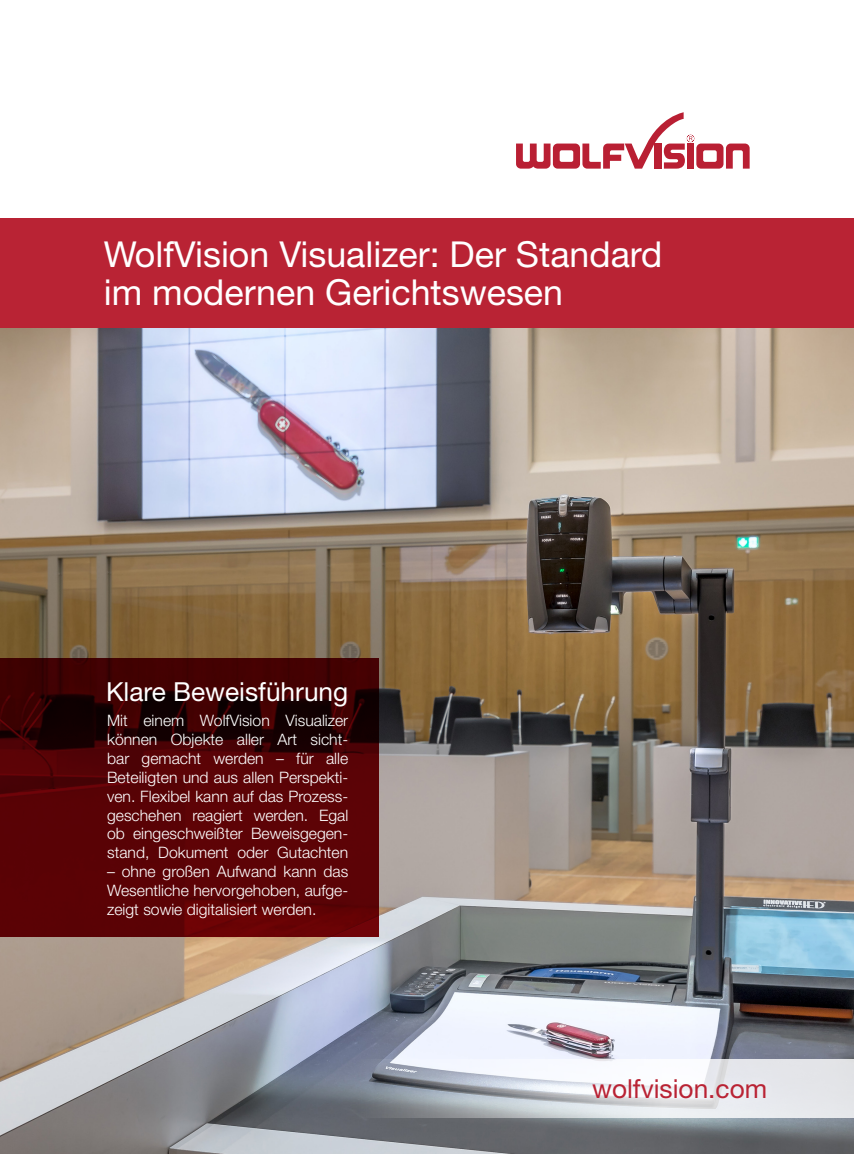
<style>
.page{position:relative;width:854px;height:1154px;background:#fff}
.page>*{position:absolute;margin:0;border:0;box-sizing:border-box;transform-origin:0 0}
.t1{font:35.7px/38.5px "Helvetica Neue LT Pro";color:#fff}
.t2{font:26.25px "Helvetica Neue LT Pro";color:#fff}
.t3{font:26.25px "Helvetica Neue LT Pro";color:#b92334}
.t4{font:300 15.75px/18.9px "Helvetica Neue LT Pro";color:#fff;text-align:justify}
</style>
<div class="page">
<img style="left:0;top:328px;width:853px;height:825px">
<div style="left:0;top:218px;width:853px;height:110px;background:#b92334"></div>
<svg style="left:0;top:658px;width:378px;height:278px;background:#4d0104"></svg>
<svg style="left:0;top:1059px;width:853px;height:58px;background:#a9adb3"></svg>
<div style="left:582px;top:1067px;width:194px;height:42px;background:#fff;opacity:.75"></div>
<svg style="left:516px;top:112px;width:233px;height:57px"></svg>
<h1 class="t1" style="left:104px;top:234px;width:560px">WolfVision Visualizer: Der Standard im modernen Gerichtswesen</h1>
<h2 class="t2" style="left:106px;top:675px;width:244px">Klare Beweisführung</h2>
<p class="t4" style="left:107px;top:710px;width:242px">Mit einem WolfVision Visualizer können Objekte aller Art sicht&shy;bar gemacht werden – für alle Beteiligten und aus allen Perspekti&shy;ven. Flexibel kann auf das Prozess&shy;geschehen reagiert werden. Egal ob eingeschweißter Beweisgegen&shy;stand, Dokument oder Gutachten</p>
<p class="t4" style="left:107px;top:861px;width:242px">– ohne großen Aufwand kann das Wesentliche hervorgehoben, aufge&shy;zeigt sowie digitalisiert werden.</p>
<h2 class="t3" style="left:592px;top:1072px;width:176px">wolfvision.com</h2>
</div>
